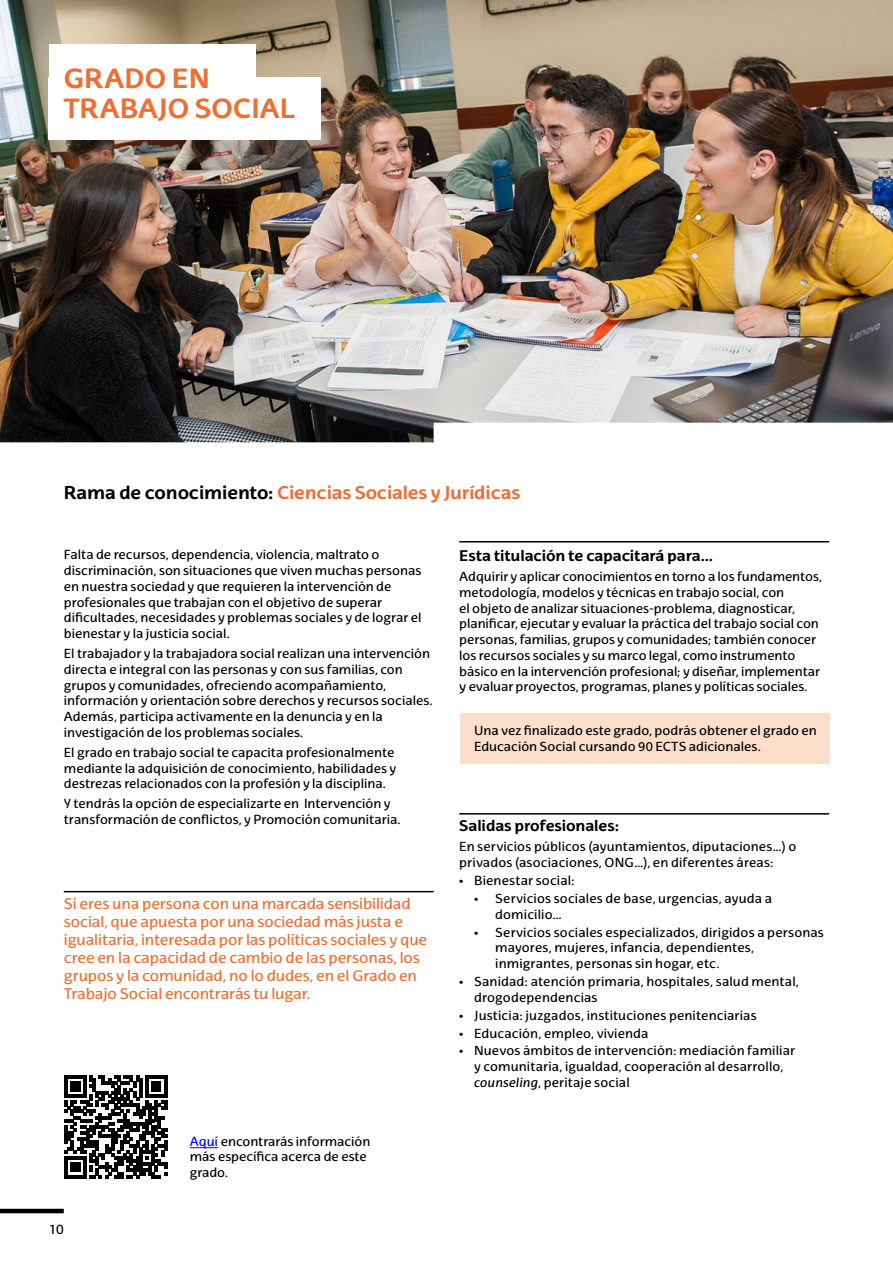
<style>
.page{position:relative;width:893px;height:1263px;background:#fff}
.page>*{position:absolute;margin:0;border:0;box-sizing:border-box;transform-origin:0 0}
.t1{font:700 27px/30px "EHU Sans";color:#ed6f32}
.Párrafo_ESP{font:700 18px "EHU Sans";letter-spacing:-.01em;color:#ed6f32}
.Párrafo_ESP-2{font:15px/18px "EHU Sans";letter-spacing:-.005em;color:#ed6f32}
.Párrafo_ESP-3{font:700 15px "EHU Sans";letter-spacing:-.01em;color:#000}
.t2{font:13.5px "EHU Sans";color:#000}
.Párrafo_ESP-4{font:12.75px/15.8px "EHU Sans";letter-spacing:.005em;color:#000}
.s1{color:#000}
.s2{color:#00f}
.s3{font-style:italic}
</style>
<div class="page">
<img style="left:0;top:0;width:893px;height:442px">
<svg style="left:434px;top:423px;width:459px;height:19px"></svg>
<svg style="left:0;top:442px;width:830px;height:101px"></svg>
<div style="left:49px;top:78px;width:272px;height:62px;background:#fff"></div>
<div style="left:49px;top:44px;width:206px;height:61px;background:#fff"></div>
<hr style="left:0;top:1209px;width:64px;height:4px;background:#000">
<hr style="left:459px;top:541px;width:370px;height:1px;background:#000">
<hr style="left:459px;top:813px;width:370px;height:1px;background:#000">
<hr style="left:64px;top:891px;width:370px;height:1px;background:#000">
<div style="left:460px;top:713px;width:369px;height:50px;background:#fcdfcb"></div>
<svg style="left:65px;top:1075px;width:102px;height:103px"></svg>
<svg style="left:190px;top:1147px;width:28px;height:1px"></svg>
<p class="t1" style="left:64px;top:63px;width:232px">GRADO EN<br>TRABAJO SOCIAL</p>
<p class="Párrafo_ESP" style="left:64px;top:481px;width:458px"><span class="s1">Rama de conocimiento:</span> Ciencias Sociales y Jurídicas</p>
<p class="Párrafo_ESP-4" style="left:64px;top:547px;width:359px">Falta de recursos, dependencia, violencia, maltrato o discriminación, son situaciones que viven muchas personas en nuestra sociedad y que requieren la intervención de profesionales que trabajan con el objetivo de superar dificultades, necesidades y problemas sociales y de lograr el bienestar y la justicia social.</p>
<p class="Párrafo_ESP-4" style="left:64px;top:646px;width:370px">El trabajador y la trabajadora social realizan una intervención directa e integral con las personas y con sus familias, con grupos y comunidades, ofreciendo acompañamiento, información y orientación sobre derechos y recursos sociales.<br>Además, participa activamente en la denuncia y en la investigación de los problemas sociales.</p>
<p class="Párrafo_ESP-4" style="left:64px;top:744px;width:334px">El grado en trabajo social te capacita profesionalmente mediante la adquisición de conocimiento, habilidades y destrezas relacionados con la profesión y la disciplina.</p>
<p class="Párrafo_ESP-4" style="left:64px;top:796px;width:338px">Y tendrás la opción de especializarte en Intervención y transformación de conflictos, y Promoción comunitaria.</p>
<p class="Párrafo_ESP-2" style="left:64px;top:894px;width:365px">Si eres una persona con una marcada sensibilidad social, que apuesta por una sociedad más justa e igualitaria, interesada por las políticas sociales y que cree en la capacidad de cambio de las personas, los grupos y la comunidad, no lo dudes, en el Grado en Trabajo Social encontrarás tu lugar.</p>
<p class="t2" style="left:49px;top:1221px;width:16px">10</p>
<p class="Párrafo_ESP-4" style="left:190px;top:1133px;width:182px"><span class="s2">Aquí</span> encontrarás información más específica acerca de este grado.</p>
<p class="Párrafo_ESP-3" style="left:459px;top:546px;width:255px">Esta titulación te capacitará para…</p>
<p class="Párrafo_ESP-4" style="left:459px;top:569px;width:364px">Adquirir y aplicar conocimientos en torno a los fundamentos, metodología, modelos y técnicas en trabajo social, con<br>el objeto de analizar situaciones-problema, diagnosticar, planificar, ejecutar y evaluar la práctica del trabajo social con personas, familias, grupos y comunidades; también conocer los recursos sociales y su marco legal, como instrumento básico en la intervención profesional; y diseñar, implementar y evaluar proyectos, programas, planes y políticas sociales.</p>
<p class="Párrafo_ESP-4" style="left:474px;top:722px;width:344px">Una vez finalizado este grado, podrás obtener el grado en<br>Educación Social cursando 90 ECTS adicionales.</p>
<p class="Párrafo_ESP-3" style="left:459px;top:817px;width:161px">Salidas profesionales:</p>
<p class="Párrafo_ESP-4" style="left:459px;top:839px;width:339px">En servicios públicos (ayuntamientos, diputaciones…) o privados (asociaciones, ONG…), en diferentes áreas:</p>
<p class="Párrafo_ESP-4" style="left:459px;top:872px;width:117px">• Bienestar social:</p>
<p class="Párrafo_ESP-4" style="left:495px;top:890px;width:278px;text-indent:-21px">• Servicios sociales de base, urgencias, ayuda a domicilio…</p>
<p class="Párrafo_ESP-4" style="left:495px;top:924px;width:330px;text-indent:-21px">• Servicios sociales especializados, dirigidos a personas mayores, mujeres, infancia, dependientes, inmigrantes, personas sin hogar, etc.</p>
<p class="Párrafo_ESP-4" style="left:474px;top:973px;width:326px;text-indent:-15px">• Sanidad: atención primaria, hospitales, salud mental, drogodependencias</p>
<p class="Párrafo_ESP-4" style="left:459px;top:1007px;width:299px">• Justicia: juzgados, instituciones penitenciarias</p>
<p class="Párrafo_ESP-4" style="left:459px;top:1025px;width:191px">• Educación, empleo, vivienda</p>
<p class="Párrafo_ESP-4" style="left:474px;top:1043px;width:322px;text-indent:-15px">• Nuevos ámbitos de intervención: mediación familiar y comunitaria, igualdad, cooperación al desarrollo, <span class="s3">counseling</span>, peritaje social</p>
</div>
